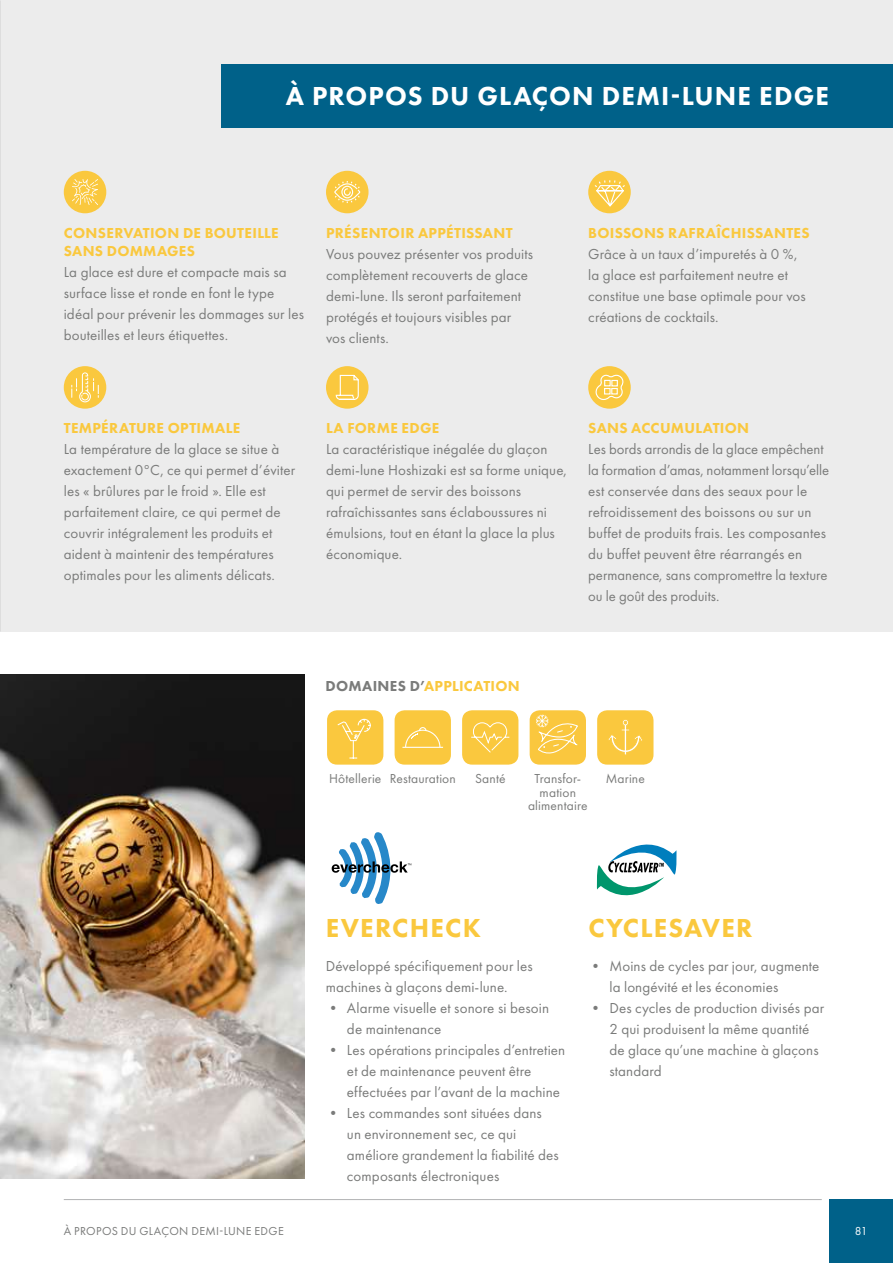
<style>
.page{position:relative;width:893px;height:1263px;background:#fff}
.page>*{position:absolute;margin:0;border:0;box-sizing:border-box;transform-origin:0 0}
.t1{font:800 27px "Futura PT";letter-spacing:.04em;color:#fff}
.t2{font:800 27px "Futura PT";letter-spacing:.04em;color:#fac83e}
.t3{font:15px/21px "Futura PT";letter-spacing:.01em;color:#7a7b7a}
.t4{font:800 15px/18px "Futura PT";letter-spacing:.02em;color:#fac83e}
.t5{font:13.5px/13.5px "Futura PT";letter-spacing:.01em;color:#7a7b7a;text-align:center}
.t6{font:12px "Futura PT";letter-spacing:.03em;color:#7a7b7a}
.t7{font:12px "Futura PT";color:#fff}
.s1{color:#7a7b7a}
</style>
<div class="page">
<hr style="left:64px;top:1199px;width:758px;height:1px;background:#b1b2b3">
<div style="left:0;top:0;width:893px;height:631px;background:#ececec"></div>
<img style="left:0;top:674px;width:305px;height:504px">
<img style="left:0;top:0;width:1px;height:631px">
<div style="left:222px;top:64px;width:671px;height:64px;background:#006189"></div>
<div style="left:327px;top:710px;width:56px;height:55px;background:#fac83e;border-radius:10px"></div>
<svg style="left:337px;top:718px;width:34px;height:40px"></svg>
<div style="left:395px;top:710px;width:56px;height:55px;background:#fac83e;border-radius:10px"></div>
<svg style="left:402px;top:727px;width:41px;height:21px"></svg>
<div style="left:462px;top:710px;width:56px;height:55px;background:#fac83e;border-radius:10px"></div>
<svg style="left:471px;top:722px;width:39px;height:31px"></svg>
<div style="left:530px;top:710px;width:56px;height:55px;background:#fac73e;border-radius:10px"></div>
<svg style="left:536px;top:715px;width:42px;height:39px"></svg>
<div style="left:597px;top:710px;width:56px;height:55px;background:#fac83e;border-radius:10px"></div>
<svg style="left:608px;top:719px;width:34px;height:36px"></svg>
<div style="left:326px;top:366px;width:43px;height:43px;background:#fac83e;border-radius:50%"></div>
<svg style="left:335px;top:374px;width:24px;height:26px"></svg>
<div style="left:64px;top:366px;width:42px;height:43px;background:#fac83e;border-radius:50%"></div>
<svg style="left:71px;top:372px;width:28px;height:30px"></svg>
<div style="left:64px;top:171px;width:42px;height:42px;background:#fac83e;border-radius:50%"></div>
<svg style="left:72px;top:179px;width:26px;height:26px"></svg>
<div style="left:588px;top:171px;width:43px;height:42px;background:#fac83e;border-radius:50%"></div>
<svg style="left:594px;top:180px;width:32px;height:28px"></svg>
<div style="left:326px;top:171px;width:43px;height:42px;background:#fac83e;border-radius:50%"></div>
<svg style="left:334px;top:181px;width:27px;height:22px"></svg>
<div style="left:588px;top:366px;width:43px;height:43px;background:#fac83e;border-radius:50%"></div>
<svg style="left:596px;top:374px;width:28px;height:26px"></svg>
<div style="left:611px;top:388px;width:7px;height:6px;border:1px solid #fff"></div>
<div style="left:604px;top:380px;width:7px;height:6px;border:1px solid #fff"></div>
<div style="left:604px;top:388px;width:7px;height:6px;border:1px solid #fff"></div>
<svg style="left:597px;top:844px;width:79px;height:51px"></svg>
<svg style="left:332px;top:832px;width:79px;height:72px"></svg>
<div style="left:829px;top:1199px;width:64px;height:64px;background:#006189"></div>
<h1 class="t1" style="left:286px;top:79px;width:545px">À PROPOS DU GLAÇON DEMI-LUNE EDGE</h1>
<p class="t4" style="left:64px;top:223px;width:216px">CONSERVATION DE BOUTEILLE<br>SANS DOMMAGES</p>
<p class="t3" style="left:64px;top:261px;width:242px">La glace est dure et compacte mais sa surface lisse et ronde en font le type idéal pour prévenir les dommages sur les bouteilles et leurs étiquettes.</p>
<p class="t4" style="left:326px;top:223px;width:188px">PRÉSENTOIR APPÉTISSANT</p>
<p class="t3" style="left:326px;top:243px;width:209px">Vous pouvez présenter vos produits complètement recouverts de glace demi‑lune. Ils seront parfaitement protégés et toujours visibles par vos clients.</p>
<p class="t4" style="left:588px;top:223px;width:223px">BOISSONS RAFRAÎCHISSANTES</p>
<p class="t3" style="left:588px;top:243px;width:219px">Grâce à un taux d’impuretés à 0 %, la glace est parfaitement neutre et constitue une base optimale pour vos créations de cocktails.</p>
<p class="t4" style="left:64px;top:419px;width:178px">TEMPÉRATURE OPTIMALE</p>
<p class="t3" style="left:64px;top:438px;width:233px">La température de la glace se situe à exactement 0°C, ce qui permet d’éviter les « brûlures par le froid ». Elle est parfaitement claire, ce qui permet de couvrir intégralement les produits et aident à maintenir des températures optimales pour les aliments délicats.</p>
<p class="t4" style="left:326px;top:419px;width:115px">LA FORME EDGE</p>
<p class="t3" style="left:326px;top:438px;width:242px">La caractéristique inégalée du glaçon demi-lune Hoshizaki est sa forme unique, qui permet de servir des boissons rafraîchissantes sans éclaboussures ni émulsions, tout en étant la glace la plus économique.</p>
<p class="t4" style="left:588px;top:419px;width:162px">SANS ACCUMULATION</p>
<p class="t3" style="left:588px;top:438px;width:242px">Les bords arrondis de la glace empêchent la formation d’amas, notamment lorsqu’elle est conservée dans des seaux pour le refroidissement des boissons ou sur un buffet de produits frais. Les composantes du buffet peuvent être réarrangés en permanence, sans compromettre la texture ou le goût des produits.</p>
<p class="t4" style="left:326px;top:677px;width:196px"><span class="s1">DOMAINES D’</span>APPLICATION</p>
<p class="t5" style="left:329px;top:772px;width:128px">Hôtellerie Restauration</p>
<p class="t5" style="left:475px;top:772px;width:32px">Santé</p>
<p class="t5" style="left:528px;top:772px;width:61px">Transfor&shy;mation alimentaire</p>
<p class="t5" style="left:606px;top:772px;width:41px">Marine</p>
<p class="t6" style="left:64px;top:1224px;width:221px">À PROPOS DU GLAÇON DEMI-LUNE EDGE</p>
<h1 class="t2" style="left:326px;top:911px;width:157px">EVERCHECK</h1>
<p class="t3" style="left:326px;top:955px;width:209px">Développé spécifiquement pour les machines à glaçons demi-lune.</p>
<p class="t3" style="left:347px;top:997px;width:204px;text-indent:-21px">• Alarme visuelle et sonore si besoin de maintenance</p>
<p class="t3" style="left:347px;top:1039px;width:220px;text-indent:-21px">• Les opérations principales d’entretien et de maintenance peuvent être effectuées par l’avant de la machine</p>
<p class="t3" style="left:347px;top:1102px;width:213px;text-indent:-21px">• Les commandes sont situées dans un environnement sec, ce qui améliore grandement la fiabilité des composants électroniques</p>
<h1 class="t2" style="left:588px;top:911px;width:166px">CYCLESAVER</h1>
<p class="t3" style="left:609px;top:955px;width:212px;text-indent:-21px">• Moins de cycles par jour, augmente la longévité et les économies</p>
<p class="t3" style="left:609px;top:997px;width:216px;text-indent:-21px">• Des cycles de production divisés par<br>2 qui produisent la même quantité de glace qu’une machine à glaçons standard</p>
<p class="t7" style="left:855px;top:1224px;width:14px">81</p>
</div>
